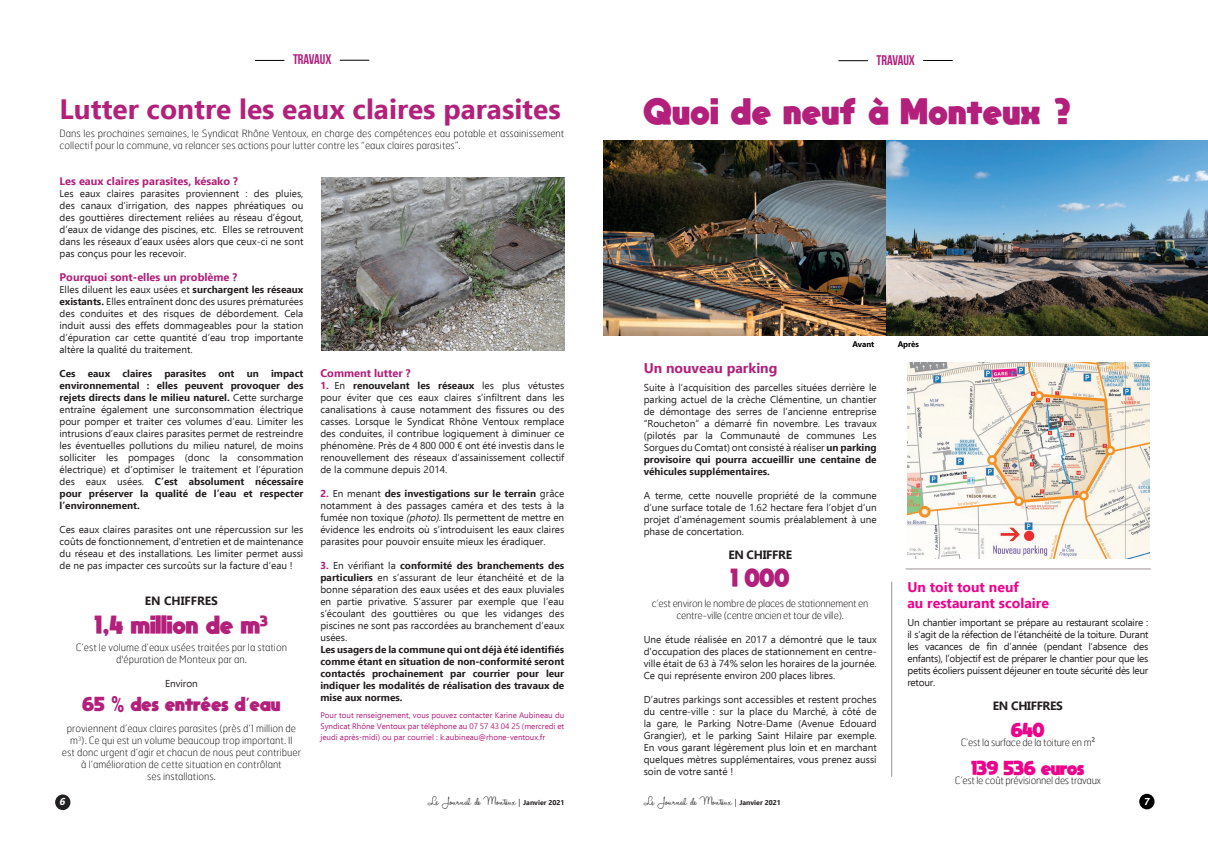
<style>
.page{position:relative;width:1208px;height:859px;background:#fff}
.page>*{position:absolute;margin:0;border:0;box-sizing:border-box;transform-origin:0 0}
.t1{font:700 28px "Ebrima";color:#b2207b}
.t2{font:800 26px "moon get";letter-spacing:.025em;color:#b2207b}
.t3{font:800 18px "moon get";color:#b2207b}
.t4{font:700 14px "Ebrima";color:#ed028c}
.t5{font:800 14px "moon get";color:#b2207b}
.t6{font:700 14px "Ebrima";color:#b2207b}
.t7{font:14px "Bebas Neue";color:#b2207b}
.t8{font:800 14px "moon get";letter-spacing:-.025em;color:#ed028c}
.t9{font:13px "Halo Handletter";color:#231f20}
.t10{font:700 12px "Ebrima";letter-spacing:-.025em;color:#231f20}
.t11{font:700 12px "Ebrima";color:#231f20}
.t12{font:700 11px "Ebrima";color:#b2207b}
.t13{font:10px/12px "Ebrima";color:#231f20;text-align:justify}
.t14{font:100 10px/12px "Hermes";color:#231f20;text-align:center}
.t15{font:700 10px/12px "Ebrima";color:#231f20;text-align:justify}
.t16{font:100 10px/12px "Hermes";letter-spacing:-.025em;color:#231f20;text-align:center}
.t17{font:italic 700 10px "Ebrima";color:#fff}
.t18{font:8px/11px "Ebrima";color:#b2207b;text-align:justify}
.t19{font:700 8px "Ebrima";letter-spacing:-.01em;color:#000}
.s1{font-weight:700}
.s2{font-family:"Ebrima";font-weight:700}
.s3{font-weight:700;color:#b2207b}
.s4{font-style:italic}
.s5{font-family:"Ebrima";font-weight:400}
.s6{font-family:"Ebrima";font-size:8px}
.s7{font-family:"Ebrima";font-weight:700;font-size:7px}
</style>
<div class="page">
<div style="left:1139px;top:794px;width:15px;height:15px;background:#000;border-radius:50%"></div>
<div style="left:55px;top:794px;width:15px;height:16px;background:#231f20;border-radius:50%"></div>
<svg style="left:923px;top:60px;width:29px;height:1px"></svg>
<hr style="left:838px;top:61px;width:30px;height:1px;background:#000">
<svg style="left:340px;top:60px;width:29px;height:1px"></svg>
<svg style="left:255px;top:60px;width:29px;height:1px"></svg>
<img style="left:604px;top:140px;width:604px;height:196px">
<img style="left:321px;top:177px;width:243px;height:174px">
<hr style="left:905px;top:569px;width:245px;height:1px;background:#9b9392">
<img style="left:907px;top:363px;width:242px;height:195px">
<hr style="left:891px;top:582px;width:1px;height:195px;background:#9b9392">
<p class="t7" style="left:293px;top:52px;width:40px">TRAVAUX</p>
<p class="t1" style="left:60px;top:87px;width:502px">Lutter contre les eaux claires parasites</p>
<p class="t14" style="left:60px;top:127px;width:506px;text-align:left">Dans les prochaines semaines, le Syndicat Rhône Ventoux, en charge des compétences eau potable et assainissement collectif pour la commune, va relancer ses actions pour lutter contre les “eaux claires parasites”.</p>
<p class="t12" style="left:60px;top:173px;width:180px">Les eaux claires parasites, késako ?</p>
<p class="t13" style="left:60px;top:187px;width:245px">Les eaux claires parasites proviennent : des pluies, des canaux d’irrigation, des nappes phréatiques ou des gouttières directement reliées au réseau d’égout, d’eaux de vidange des piscines, etc. Elles se retrouvent dans les réseaux d’eaux usées alors que ceux-ci ne sont pas conçus pour les recevoir.</p>
<p class="t12" style="left:60px;top:269px;width:179px">Pourquoi sont-elles un problème ?</p>
<p class="t13" style="left:60px;top:283px;width:245px">Elles diluent les eaux usées et <span class="s1">surchargent les réseaux existants.</span> Elles entraînent donc des usures prématurées des conduites et des risques de débordement. Cela induit aussi des effets dommageables pour la station d’épuration car cette quantité d’eau trop importante altère la qualité du traitement.</p>
<p class="t13" style="left:60px;top:367px;width:245px"><span class="s1">Ces eaux claires parasites ont un impact environnemental : elles peuvent provoquer des rejets directs dans le milieu naturel.</span> Cette surcharge entraîne également une surconsommation électrique pour pomper et traiter ces volumes d’eau. Limiter les intrusions d’eaux claires parasites permet de restreindre les éventuelles pollutions du milieu naturel, de moins solliciter les pompages (donc la consommation électrique) et d’optimiser le traitement et l’épuration des eaux usées. <span class="s1">C’est absolument nécessaire pour préserver la qualité de l’eau et respecter l’environnement.</span></p>
<p class="t13" style="left:60px;top:523px;width:245px">Ces eaux claires parasites ont une répercussion sur les coûts de fonctionnement, d'entretien et de maintenance du réseau et des installations. Les limiter permet aussi de ne pas impacter ces surcoûts sur la facture d’eau !</p>
<p class="t11" style="left:145px;top:591px;width:75px">EN CHIFFRES</p>
<p class="t3" style="left:95px;top:613px;width:175px">1,4 million de m<sup>3</sup></p>
<p class="t14" style="left:76px;top:641px;width:213px">C’est le volume d’eaux usées traitées par la station d'épuration de Monteux par an.</p>
<p class="t13" style="left:165px;top:677px;width:34px">Environ</p>
<p class="t5" style="left:83px;top:695px;width:199px">65 % des entrées d<span class="s2">’</span>eau</p>
<p class="t14" style="left:67px;top:722px;width:231px">proviennent d’eaux claires parasites (près d’1 million de m<sup>3</sup>). Ce qui est un volume beaucoup trop important. Il</p>
<p class="t14" style="left:62px;top:746px;width:240px">est donc urgent d’agir et chacun de nous peut contribuer à l’amélioration de cette situation en contrôlant</p>
<p class="t14" style="left:147px;top:770px;width:70px">ses installations.</p>
<p class="t12" style="left:320px;top:365px;width:92px">Comment lutter ?</p>
<p class="t13" style="left:320px;top:379px;width:245px"><span class="s3">1.</span> En <span class="s1">renouvelant les réseaux</span> les plus vétustes pour éviter que ces eaux claires s’infiltrent dans les canalisations à cause notamment des fissures ou des casses. Lorsque le Syndicat Rhône Ventoux remplace des conduites, il contribue logiquement à diminuer ce phénomène. Près de 4 800 000 € ont été investis dans le renouvellement des réseaux d’assainissement collectif de la commune depuis 2014.</p>
<p class="t13" style="left:320px;top:487px;width:245px"><span class="s3">2.</span> En menant <span class="s1">des investigations sur le terrain</span> grâce notamment à des passages caméra et des tests à la fumée non toxique <span class="s4">(photo)</span>. Ils permettent de mettre en évidence les endroits où s’introduisent les eaux claires parasites pour pouvoir ensuite mieux les éradiquer.</p>
<p class="t13" style="left:320px;top:559px;width:245px"><span class="s3">3.</span> En vérifiant la <span class="s1">conformité des branchements des particuliers</span> en s’assurant de leur étanchéité et de la bonne séparation des eaux usées et des eaux pluviales en partie privative. S’assurer par exemple que l’eau s’écoulant des gouttières ou que les vidanges des piscines ne sont pas raccordées au branchement d’eaux usées.</p>
<p class="t15" style="left:320px;top:643px;width:245px">Les usagers de la commune qui ont déjà été identifiés comme étant en situation de non-conformité seront contactés prochainement par courrier pour leur indiquer les modalités de réalisation des travaux de mise aux normes.</p>
<p class="t18" style="left:320px;top:710px;width:245px">Pour tout renseignement, vous pouvez contacter Karine Aubineau du Syndicat Rhône Ventoux par téléphone au 07 57 43 04 25 (mercredi et jeudi après-midi) ou par courriel : k.aubineau@rhone-ventoux.fr</p>
<p class="t7" style="left:876px;top:52px;width:40px">TRAVAUX</p>
<p class="t2" style="left:643px;top:95px;width:429px">Quoi de neuf à Monteux ?</p>
<p class="t19" style="left:852px;top:337px;width:23px">Avant</p>
<p class="t19" style="left:897px;top:337px;width:23px">Après</p>
<p class="t6" style="left:643px;top:357px;width:135px">Un nouveau parking</p>
<p class="t13" style="left:643px;top:381px;width:234px">Suite à l’acquisition des parcelles situées derrière le parking actuel de la crèche Clémentine, un chantier de démontage des serres de l’ancienne entreprise “Roucheton” a démarré fin novembre. Les travaux (pilotés par la Communauté de communes Les Sorgues du Comtat) ont consisté à réaliser <span class="s1">un parking provisoire qui pourra accueillir une centaine de véhicules supplémentaires.</span></p>
<p class="t13" style="left:643px;top:489px;width:234px">A terme, cette nouvelle propriété de la commune d’une surface totale de 1.62 hectare fera l’objet d’un projet d’aménagement soumis préalablement à une phase de concertation.</p>
<p class="t10" style="left:728px;top:545px;width:65px">EN CHIFFRE</p>
<p class="t3" style="left:730px;top:566px;width:60px">1 000</p>
<p class="t16" style="left:652px;top:597px;width:218px">c’est environ le nombre de places de stationnement en centre-ville (centre ancien et tour de ville).</p>
<p class="t13" style="left:643px;top:633px;width:234px">Une étude réalisée en 2017 a démontré que le taux d'occupation des places de stationnement en centre&shy;ville était de 63 à 74% selon les horaires de la journée.<br>Ce qui représente environ 200 places libres.</p>
<p class="t13" style="left:643px;top:693px;width:234px">D’autres parkings sont accessibles et restent proches du centre-ville : sur la place du Marché, à côté de la gare, le Parking Notre-Dame (Avenue Edouard Grangier), et le parking Saint Hilaire par exemple.<br>En vous garant légèrement plus loin et en marchant quelques mètres supplémentaires, vous prenez aussi soin de votre santé !</p>
<p class="t4" style="left:907px;top:576px;width:113px">Un toit tout neuf</p>
<p class="t4" style="left:907px;top:592px;width:143px">au restaurant scolaire</p>
<p class="t13" style="left:907px;top:616px;width:243px">Un chantier important se prépare au restaurant scolaire : il s’agit de la réfection de l’étanchéité de la toiture. Durant les vacances de fin d’année (pendant l’absence des enfants), l’objectif est de préparer le chantier pour que les petits écoliers puissent déjeuner en toute sécurité dès leur retour.</p>
<p class="t10" style="left:993px;top:696px;width:72px">EN CHIFFRES</p>
<p class="t8" style="left:1011px;top:721px;width:35px">640</p>
<p class="t16" style="left:960px;top:736px;width:136px">C’est la surface de la toiture en m<span class="s5">²</span></p>
<p class="t8" style="left:971px;top:759px;width:114px">139 536 euros</p>
<p class="t16" style="left:955px;top:774px;width:147px">C’est le coût prévisionnel des travaux</p>
<p class="t17" style="left:59px;top:793px;width:10px">6</p>
<h3 class="t9" style="left:428px;top:794px;width:138px">Le Journal de Monteux <span class="s6">|</span> <span class="s7">Janvier 2021</span></h3>
<h3 class="t9" style="left:643px;top:794px;width:139px">Le Journal de Monteux <span class="s6">|</span> <span class="s7">Janvier 2021</span></h3>
<p class="t17" style="left:1143px;top:793px;width:10px">7</p>
</div>
